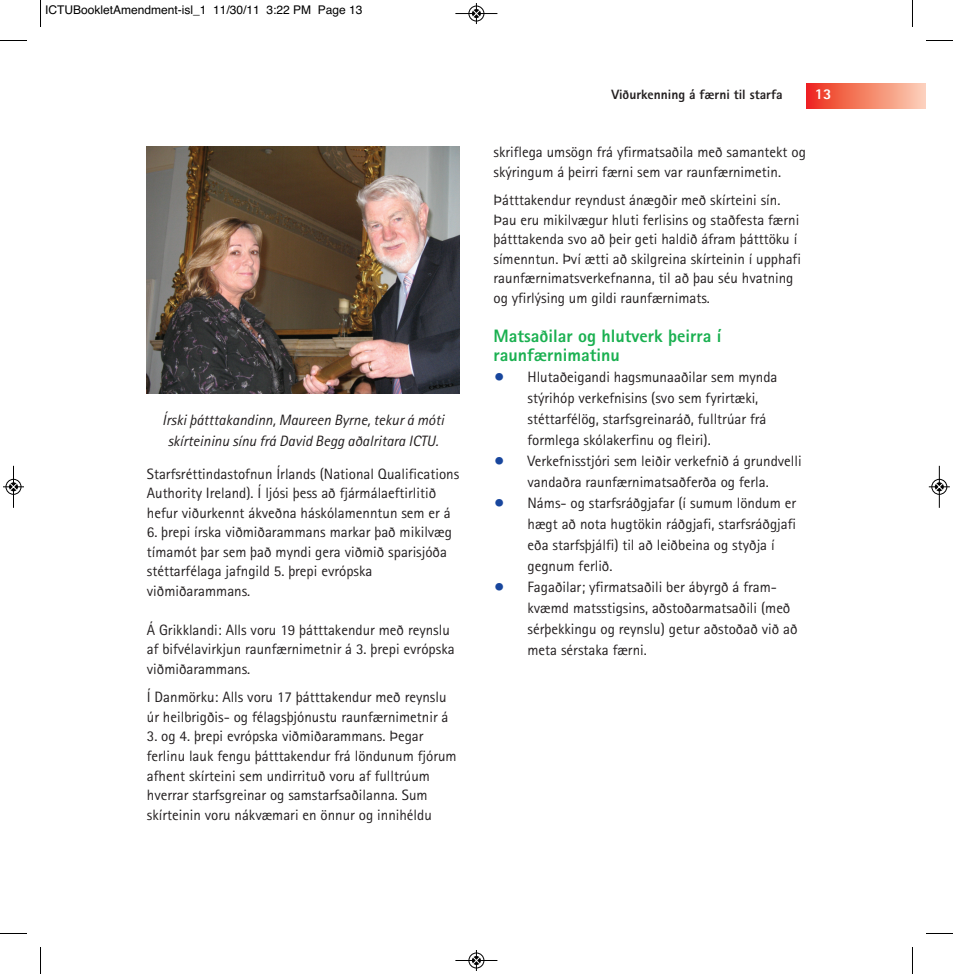
<style>
.page{position:relative;width:953px;height:974px;background:#fff}
.page>*{position:absolute;margin:0;border:0;box-sizing:border-box;transform-origin:0 0}
.t1{font:800 18px/19.5px "Rotis Sans Serif";color:#1ab050}
.t2{font:15px/19.5px "Rotis Sans Serif";color:#231f20}
.t3{font:italic 15px/21px "Rotis Sans Serif";color:#231f20;text-align:center}
.t4{font:800 15px "Rotis Sans Serif";color:#fff}
.t5{font:800 13.5px "Rotis Sans Serif";color:#231f20}
.t6{font:12px "Helvetica";color:#000}
.s1{font-weight:800;font-size:21px;color:#18469d}
</style>
<div class="page">
<img style="left:806px;top:83px;width:120px;height:26px">
<img style="left:147px;top:147px;width:312px;height:246px">
<svg style="left:40px;top:0;width:1px;height:27px"></svg>
<svg style="left:0;top:40px;width:27px;height:1px"></svg>
<svg style="left:912px;top:0;width:1px;height:27px"></svg>
<svg style="left:926px;top:40px;width:27px;height:1px"></svg>
<svg style="left:40px;top:947px;width:1px;height:27px"></svg>
<svg style="left:0;top:933px;width:27px;height:1px"></svg>
<svg style="left:912px;top:947px;width:1px;height:27px"></svg>
<svg style="left:926px;top:933px;width:27px;height:1px"></svg>
<div style="left:468px;top:6px;width:16px;height:16px;border:1px solid #fff;border-radius:50%"></div>
<hr style="left:455px;top:13px;width:42px;height:1px;background:#000">
<div style="left:469px;top:6px;width:15px;height:15px;border:1px solid #000;border-radius:50%"></div>
<svg style="left:472px;top:3px;width:8px;height:21px"></svg>
<div style="left:468px;top:952px;width:16px;height:16px;border:1px solid #fff;border-radius:50%"></div>
<hr style="left:455px;top:960px;width:42px;height:1px;background:#000">
<div style="left:469px;top:953px;width:15px;height:15px;border:1px solid #000;border-radius:50%"></div>
<svg style="left:472px;top:950px;width:8px;height:21px"></svg>
<div style="left:6px;top:479px;width:15px;height:16px;border:1px solid #fff;border-radius:50%"></div>
<hr style="left:13px;top:466px;width:1px;height:42px;background:#000">
<div style="left:6px;top:479px;width:15px;height:15px;border:1px solid #000;border-radius:50%"></div>
<svg style="left:3px;top:483px;width:21px;height:8px"></svg>
<div style="left:931px;top:479px;width:16px;height:16px;border:1px solid #fff;border-radius:50%"></div>
<hr style="left:939px;top:466px;width:1px;height:42px;background:#000">
<div style="left:931px;top:479px;width:16px;height:15px;border:1px solid #000;border-radius:50%"></div>
<svg style="left:928px;top:483px;width:22px;height:8px"></svg>
<p class="t6" style="left:45px;top:2px;width:319px">ICTUBookletAmendment-isl_1 11/30/11 3:22 PM Page 13</p>
<p class="t3" style="left:162px;top:411px;width:283px">Írski þátttakandinn, Maureen Byrne, tekur á móti skírteininu sínu frá David Begg aðalritara ICTU.</p>
<p class="t2" style="left:147px;top:466px;width:314px">Starfsréttindastofnun Írlands (National Qualifications<br>Authority Ireland). Í ljósi þess að fjármálaeftirlitið hefur viðurkennt ákveðna háskólamenntun sem er á</p>
<p class="t2" style="left:147px;top:524px;width:307px">6. þrepi írska viðmiðarammans markar það mikilvæg tímamót þar sem það myndi gera viðmið sparisjóða stéttarfélaga jafngild 5. þrepi evrópska viðmiðarammans.</p>
<p class="t2" style="left:147px;top:622px;width:309px">Á Grikklandi: Alls voru 19 þátttakendur með reynslu af bifvélavirkjun raunfærnimetnir á 3. þrepi evrópska viðmiðarammans.</p>
<p class="t2" style="left:147px;top:689px;width:303px">Í Danmörku: Alls voru 17 þátttakendur með reynslu úr heilbrigðis- og félagsþjónustu raunfærnimetnir á</p>
<p class="t2" style="left:147px;top:728px;width:311px">3. og 4. þrepi evrópska viðmiðarammans. Þegar ferlinu lauk fengu þátttakendur frá löndunum fjórum afhent skírteini sem undirrituð voru af fulltrúum hverrar starfsgreinar og samstarfsaðilanna. Sum skírteinin voru nákvæmari en önnur og innihéldu</p>
<p class="t5" style="left:611px;top:90px;width:173px">Viðurkenning á færni til starfa</p>
<p class="t4" style="left:815px;top:89px;width:18px">13</p>
<p class="t2" style="left:493px;top:144px;width:314px">skriflega umsögn frá yfirmatsaðila með samantekt og skýringum á þeirri færni sem var raunfærnimetin.</p>
<p class="t2" style="left:493px;top:192px;width:309px">Þátttakendur reyndust ánægðir með skírteini sín.<br>Þau eru mikilvægur hluti ferlisins og staðfesta færni þátttakenda svo að þeir geti haldið áfram þátttöku í símenntun. Því ætti að skilgreina skírteinin í upphafi raunfærnimatsverkefnanna, til að þau séu hvatning og yfirlýsing um gildi raunfærnimats.</p>
<p class="t1" style="left:493px;top:328px;width:229px">Matsaðilar og hlutverk þeirra í raunfærnimatinu</p>
<p class="t2" style="left:527px;top:368px;width:251px;line-height:21px;text-indent:-34px"><span class="s1">•</span> Hlutaðeigandi hagsmunaaðilar sem mynda stýrihóp verkefnisins (svo sem fyrirtæki, stéttarfélög, starfsgreinaráð, fulltrúar frá formlega skólakerfinu og fleiri).</p>
<p class="t2" style="left:493px;top:452px;width:310px;line-height:21px;text-align:center"><span class="s1">•</span> Verkefnisstjóri sem leiðir verkefnið á grundvelli vandaðra raunfærnimatsaðferða og ferla.</p>
<p class="t2" style="left:527px;top:494px;width:270px;line-height:21px;text-indent:-34px"><span class="s1">•</span> Náms- og starfsráðgjafar (í sumum löndum er hægt að nota hugtökin ráðgjafi, starfsráðgjafi eða starfsþjálfi) til að leiðbeina og styðja í gegnum ferlið.</p>
<p class="t2" style="left:527px;top:578px;width:271px;line-height:21px;text-indent:-34px"><span class="s1">•</span> Fagaðilar; yfirmatsaðili ber ábyrgð á fram&shy;kvæmd matsstigsins, aðstoðarmatsaðili (með sérþekkingu og reynslu) getur aðstoðað við að meta sérstaka færni.</p>
</div>
